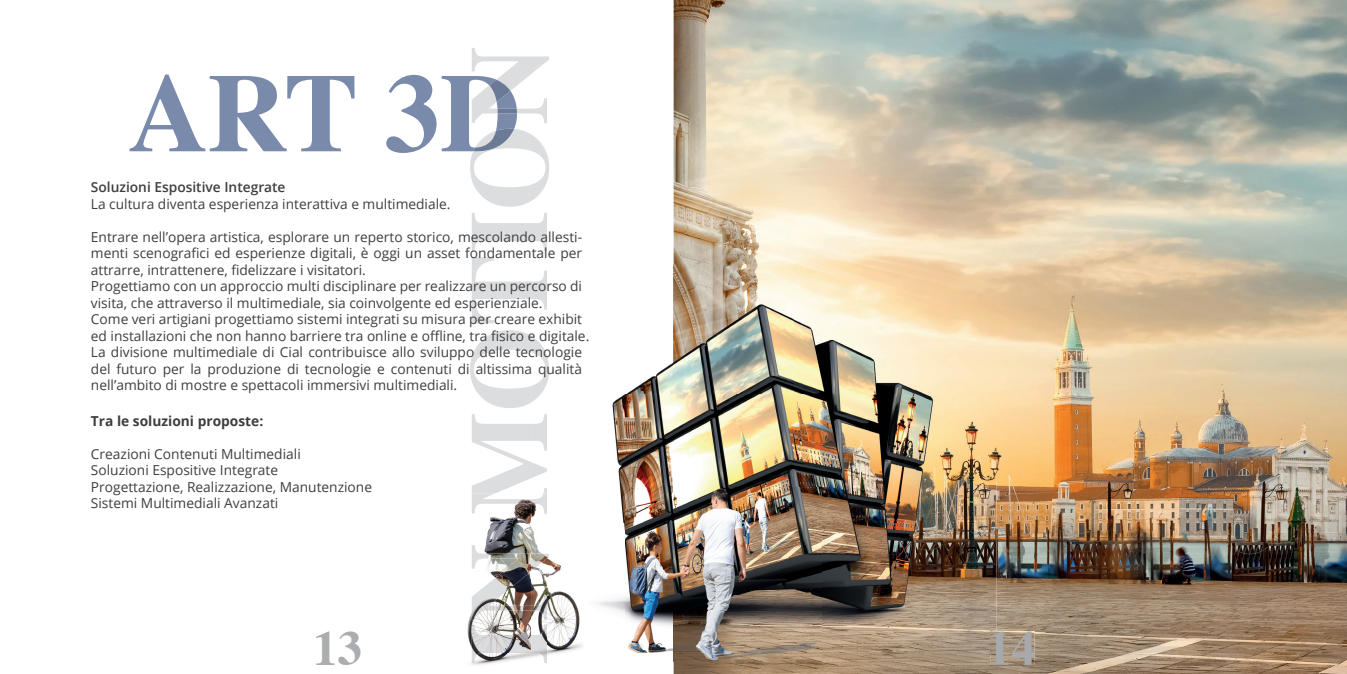
<style>
.page{position:relative;width:1347px;height:674px;background:#fff}
.page>*{position:absolute;margin:0;border:0;box-sizing:border-box;transform-origin:0 0}
.t1{font:700 48.75px "Times";color:#acadb1}
.t2{font:13.75px/16.5px "Open Sans";color:#3e3e3f}
.t3{font:600 13.75px "Open Sans";color:#3e3e3f}
.t4{font:700 13.75px "Open Sans";color:#3e3e3f}
</style>
<div class="page">
<img style="left:673px;top:0;width:673px;height:673px">
<img style="left:544px;top:309px;width:129px;height:214px">
<img style="left:595px;top:523px;width:30px;height:91px">
<img style="left:673px;top:265px;width:242px;height:129px">
<img style="left:915px;top:265px;width:81px;height:387px">
<img style="left:673px;top:394px;width:121px;height:93px">
<img style="left:794px;top:394px;width:122px;height:129px">
<img style="left:821px;top:523px;width:95px;height:129px">
<svg style="left:130px;top:74px;width:224px;height:77px"></svg>
<svg style="left:386px;top:75px;width:50px;height:78px"></svg>
<svg style="left:472px;top:414px;width:59px;height:79px"></svg>
<img style="left:531px;top:414px;width:16px;height:79px">
<svg style="left:470px;top:330px;width:61px;height:78px"></svg>
<img style="left:531px;top:335px;width:18px;height:67px">
<svg style="left:472px;top:257px;width:59px;height:66px"></svg>
<img style="left:531px;top:270px;width:16px;height:39px">
<svg style="left:472px;top:213px;width:75px;height:38px"></svg>
<svg style="left:442px;top:48px;width:107px;height:158px"></svg>
<img style="left:990px;top:631px;width:44px;height:33px">
<img style="left:990px;top:631px;width:6px;height:21px">
<img style="left:625px;top:487px;width:196px;height:174px">
<img style="left:467px;top:513px;width:97px;height:152px">
<img style="left:531px;top:493px;width:52px;height:159px">
<img style="left:472px;top:624px;width:75px;height:38px">
<img style="left:531px;top:624px;width:16px;height:28px">
<img style="left:472px;top:544px;width:59px;height:75px">
<img style="left:531px;top:553px;width:18px;height:67px">
<img style="left:472px;top:493px;width:75px;height:20px">
<p class="t3" style="left:91px;top:177px;width:196px">Soluzioni Espositive Integrate</p>
<p class="t2" style="left:91px;top:195px;width:361px">La cultura diventa esperienza interattiva e multimediale.</p>
<p class="t2" style="left:91px;top:228px;width:500px">Entrare nell’opera artistica, esplorare un reperto storico, mescolando allesti&shy;menti scenografici ed esperienze digitali, è oggi un asset fondamentale per attrarre, intrattenere, fidelizzare i visitatori.<br>Progettiamo con un approccio multi disciplinare per realizzare un percorso di visita, che attraverso il multimediale, sia coinvolgente ed esperienziale.<br>Come veri artigiani progettiamo sistemi integrati su misura per creare exhibit ed installazioni che non hanno barriere tra online e offline, tra fisico e digitale.<br>La divisione multimediale di Cial contribuisce allo sviluppo delle tecnologie del futuro per la produzione di tecnologie e contenuti di altissima qualità nell’ambito di mostre e spettacoli immersivi multimediali.</p>
<p class="t4" style="left:91px;top:411px;width:174px">Tra le soluzioni proposte:</p>
<p class="t2" style="left:91px;top:445px;width:283px">Creazioni Contenuti Multimediali<br>Soluzioni Espositive Integrate Progettazione, Realizzazione, Manutenzione Sistemi Multimediali Avanzati</p>
<h1 class="t1" style="left:313px;top:601px;width:50px">13</h1>
</div>
